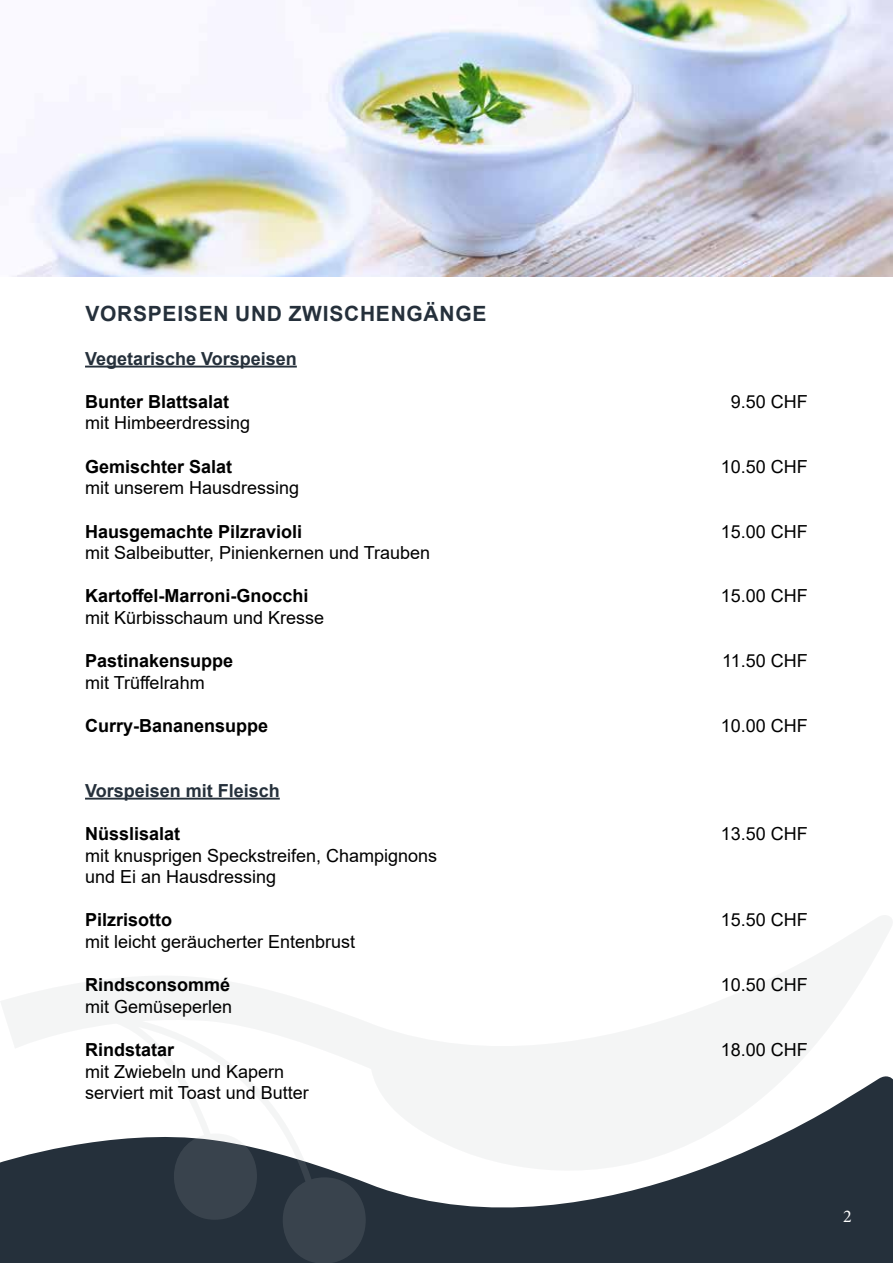
<style>
.page{position:relative;width:893px;height:1263px;background:#fff}
.page>*{position:absolute;margin:0;border:0;box-sizing:border-box;transform-origin:0 0}
.t1{font:700 21px "Arial";letter-spacing:.035em;color:#25303b}
.t2{font:18px/21.6px "Arial";color:#000}
.t3{font:700 18px "Arial";color:#000}
.t4{font:700 18px "Arial";color:#25303b}
.t5{font:18px "Minion Pro";color:#fff}
</style>
<div class="page">
<svg style="left:0;top:915px;width:893px;height:348px"></svg>
<div style="left:797px;top:1163px;width:84px;height:91px;background:#25303b"></div>
<hr style="left:85px;top:366px;width:212px;height:1px;background:#25303b">
<hr style="left:85px;top:798px;width:195px;height:1px;background:#25303b">
<img style="left:17px;top:0;width:876px;height:276px">
<p class="t1" style="left:85px;top:299px;width:403px">VORSPEISEN UND ZWISCHENGÄNGE</p>
<p class="t4" style="left:85px;top:346px;width:213px">Vegetarische Vorspeisen</p>
<p class="t3" style="left:85px;top:389px;width:146px">Bunter Blattsalat</p>
<p class="t2" style="left:731px;top:391px;width:79px">9.50 CHF</p>
<p class="t2" style="left:85px;top:412px;width:167px">mit Himbeerdressing</p>
<p class="t3" style="left:85px;top:454px;width:149px">Gemischter Salat</p>
<p class="t2" style="left:721px;top:455px;width:89px">10.50 CHF</p>
<p class="t2" style="left:85px;top:477px;width:216px">mit unserem Hausdressing</p>
<p class="t3" style="left:85px;top:518px;width:219px">Hausgemachte Pilzravioli</p>
<p class="t2" style="left:721px;top:520px;width:89px">15.00 CHF</p>
<p class="t2" style="left:85px;top:542px;width:347px">mit Salbeibutter, Pinienkernen und Trauben</p>
<p class="t3" style="left:85px;top:583px;width:225px">Kartoffel-Marroni-Gnocchi</p>
<p class="t2" style="left:721px;top:585px;width:89px">15.00 CHF</p>
<p class="t2" style="left:85px;top:607px;width:241px">mit Kürbisschaum und Kresse</p>
<p class="t3" style="left:85px;top:648px;width:150px">Pastinakensuppe</p>
<p class="t2" style="left:722px;top:650px;width:87px">11.50 CHF</p>
<p class="t2" style="left:85px;top:671px;width:121px">mit Trüffelrahm</p>
<p class="t3" style="left:85px;top:713px;width:185px">Curry-Bananensuppe</p>
<p class="t2" style="left:721px;top:715px;width:89px">10.00 CHF</p>
<p class="t4" style="left:85px;top:778px;width:196px">Vorspeisen mit Fleisch</p>
<p class="t3" style="left:85px;top:821px;width:97px">Nüsslisalat</p>
<p class="t2" style="left:721px;top:823px;width:89px">13.50 CHF</p>
<p class="t2" style="left:85px;top:844px;width:354px">mit knusprigen Speckstreifen, Champignons und Ei an Hausdressing</p>
<p class="t3" style="left:85px;top:907px;width:89px">Pilzrisotto</p>
<p class="t2" style="left:721px;top:909px;width:89px">15.50 CHF</p>
<p class="t2" style="left:85px;top:931px;width:272px">mit leicht geräucherter Entenbrust</p>
<p class="t3" style="left:85px;top:972px;width:147px">Rindsconsommé</p>
<p class="t2" style="left:721px;top:974px;width:89px">10.50 CHF</p>
<p class="t2" style="left:85px;top:995px;width:149px">mit Gemüseperlen</p>
<p class="t3" style="left:85px;top:1037px;width:91px">Rindstatar</p>
<p class="t2" style="left:721px;top:1039px;width:89px">18.00 CHF</p>
<p class="t2" style="left:85px;top:1060px;width:225px">mit Zwiebeln und Kapern serviert mit Toast und Butter</p>
<p class="t5" style="left:843px;top:1204px;width:10px">2</p>
</div>
